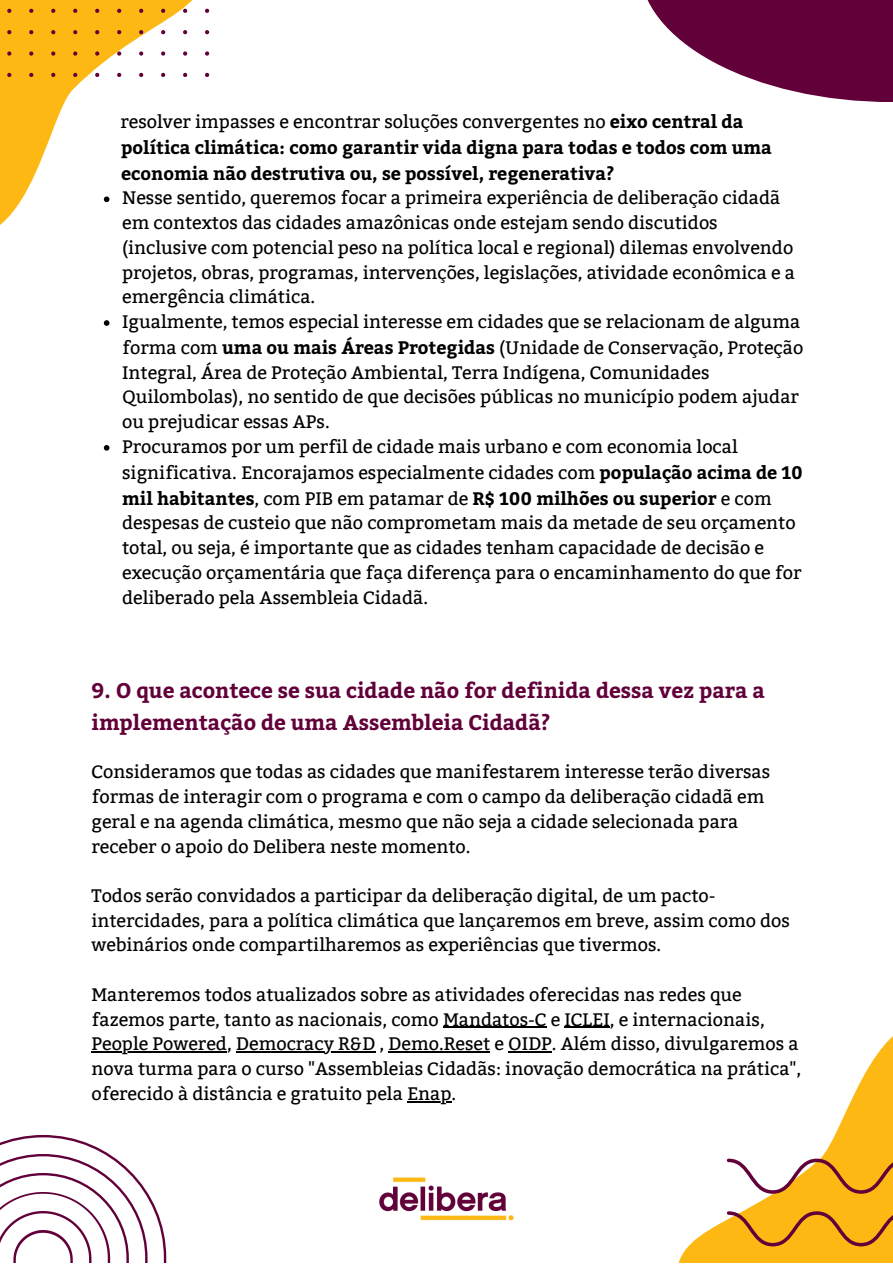
<style>
.page{position:relative;width:893px;height:1264px;background:#fff}
.page>*{position:absolute;margin:0;border:0;box-sizing:border-box;transform-origin:0 0}
.t1{font:700 21px/31.5px "Bitter";color:#62003a}
.t2{font:18px/24.8px "Bitter";color:#000}
.t3{font:700 18px "Bitter";color:#000}
.s1{font-weight:700}
</style>
<div class="page">
<svg style="left:104px;top:320px;width:5px;height:6px"></svg>
<svg style="left:104px;top:445px;width:5px;height:5px"></svg>
<hr style="left:443px;top:1026px;width:103px;height:1px;background:#000">
<hr style="left:564px;top:1026px;width:45px;height:1px;background:#000">
<hr style="left:91px;top:1051px;width:136px;height:1px;background:#000">
<hr style="left:236px;top:1051px;width:139px;height:1px;background:#000">
<hr style="left:388px;top:1051px;width:102px;height:1px;background:#000">
<hr style="left:508px;top:1051px;width:44px;height:1px;background:#000">
<hr style="left:407px;top:1101px;width:44px;height:1px;background:#000">
<img style="left:393px;top:1177px;width:121px;height:44px">
<div style="left:376px;top:1183px;width:143px;height:29px;background:#fff"></div>
<img style="left:379px;top:1185px;width:128px;height:27px">
<svg style="left:0;top:0;width:210px;height:225px"></svg>
<svg style="left:0;top:1135px;width:166px;height:127px"></svg>
<svg style="left:647px;top:0;width:245px;height:102px;fill:#62003a"></svg>
<svg style="left:7px;top:0;width:202px;height:77px"></svg>
<svg style="left:679px;top:1037px;width:213px;height:225px"></svg>
<svg style="left:726px;top:1158px;width:166px;height:104px"></svg>
<p class="t2" style="left:120px;top:109px;width:624px">resolver impasses e encontrar soluções convergentes no <span class="s1">eixo central da</span></p>
<p class="t3" style="left:121px;top:134px;width:652px">política climática: como garantir vida digna para todas e todos com uma</p>
<p class="t3" style="left:121px;top:160px;width:495px">economia não destrutiva ou, se possível, regenerativa?</p>
<p class="t2" style="left:122px;top:186px;width:674px">Nesse sentido, queremos focar a primeira experiência de deliberação cidadã em contextos das cidades amazônicas onde estejam sendo discutidos (inclusive com potencial peso na política local e regional) dilemas envolvendo projetos, obras, programas, intervenções, legislações, atividade econômica e a emergência climática.</p>
<p class="t2" style="left:122px;top:309px;width:682px">Igualmente, temos especial interesse em cidades que se relacionam de alguma forma com <span class="s1">uma ou mais Áreas Protegidas</span> (Unidade de Conservação, Proteção Integral, Área de Proteção Ambiental, Terra Indígena, Comunidades Quilombolas), no sentido de que decisões públicas no município podem ajudar ou prejudicar essas APs.</p>
<p class="t2" style="left:122px;top:434px;width:682px">Procuramos por um perfil de cidade mais urbano e com economia local significativa. Encorajamos especialmente cidades com <span class="s1">população acima de 10 mil habitantes</span>, com PIB em patamar de <span class="s1">R$ 100 milhões ou superior</span> e com despesas de custeio que não comprometam mais da metade de seu orçamento total, ou seja, é importante que as cidades tenham capacidade de decisão e execução orçamentária que faça diferença para o encaminhamento do que for deliberado pela Assembleia Cidadã.</p>
<p class="t1" style="left:91px;top:674px;width:675px">9. O que acontece se sua cidade não for definida dessa vez para a implementação de uma Assembleia Cidadã?</p>
<p class="t2" style="left:91px;top:760px;width:680px">Consideramos que todas as cidades que manifestarem interesse terão diversas formas de interagir com o programa e com o campo da deliberação cidadã em geral e na agenda climática, mesmo que não seja a cidade selecionada para receber o apoio do Delibera neste momento.</p>
<p class="t2" style="left:91px;top:883px;width:700px">Todos serão convidados a participar da deliberação digital, de um pacto&shy;intercidades, para a política climática que lançaremos em breve, assim como dos webinários onde compartilharemos as experiências que tivermos.</p>
<p class="t2" style="left:91px;top:982px;width:711px">Manteremos todos atualizados sobre as atividades oferecidas nas redes que fazemos parte, tanto as nacionais, como Mandatos-C e ICLEI, e internacionais, People Powered, Democracy R&amp;D , Demo.Reset e OIDP. Além disso, divulgaremos a nova turma para o curso "Assembleias Cidadãs: inovação democrática na prática", oferecido à distância e gratuito pela Enap.</p>
</div>
